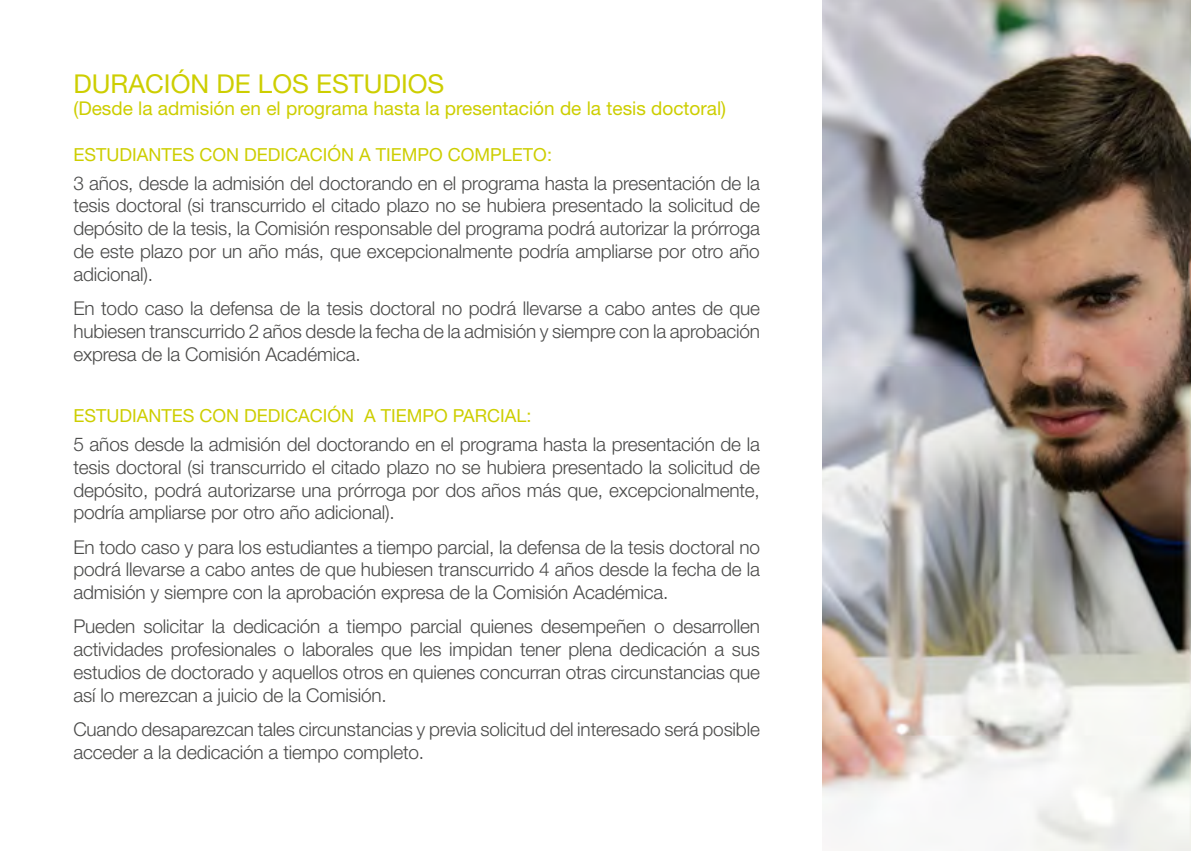
<style>
.page{position:relative;width:1191px;height:851px;background:#fff}
.page>*{position:absolute;margin:0;border:0;box-sizing:border-box;transform-origin:0 0}
.t1{font:26px "Helvetica Neue";color:#cdce00}
.t2{font:300 19px/22.8px "Helvetica Neue";letter-spacing:-.01em;color:#4a4a49;text-align:justify}
.t3{font:19px "Helvetica Neue";color:#cdce00}
.t4{font:18px "Helvetica Neue";color:#cdce00}
</style>
<div class="page">
<img style="left:822px;top:0;width:369px;height:850px">
<h1 class="t1" style="left:73px;top:68px;width:372px">DURACIÓN DE LOS ESTUDIOS</h1>
<p class="t3" style="left:73px;top:97px;width:654px">(Desde la admisión en el programa hasta la presentación de la tesis doctoral)</p>
<p class="t4" style="left:73px;top:144px;width:480px">ESTUDIANTES CON DEDICACIÓN A TIEMPO COMPLETO:</p>
<p class="t2" style="left:73px;top:171px;width:688px">3 años, desde la admisión del doctorando en el programa hasta la presentación de la tesis doctoral (si transcurrido el citado plazo no se hubiera presentado la solicitud de depósito de la tesis, la Comisión responsable del programa podrá autorizar la prórroga de este plazo por un año más, que excepcionalmente podría ampliarse por otro año adicional).</p>
<p class="t2" style="left:73px;top:296px;width:688px">En todo caso la defensa de la tesis doctoral no podrá llevarse a cabo antes de que hubiesen transcurrido 2 años desde la fecha de la admisión y siempre con la aprobación expresa de la Comisión Académica.</p>
<p class="t4" style="left:73px;top:405px;width:460px">ESTUDIANTES CON DEDICACIÓN A TIEMPO PARCIAL:</p>
<p class="t2" style="left:73px;top:432px;width:688px">5 años desde la admisión del doctorando en el programa hasta la presentación de la tesis doctoral (si transcurrido el citado plazo no se hubiera presentado la solicitud de depósito, podrá autorizarse una prórroga por dos años más que, excepcionalmente, podría ampliarse por otro año adicional).</p>
<p class="t2" style="left:73px;top:535px;width:688px">En todo caso y para los estudiantes a tiempo parcial, la defensa de la tesis doctoral no podrá llevarse a cabo antes de que hubiesen transcurrido 4 años desde la fecha de la admisión y siempre con la aprobación expresa de la Comisión Académica.</p>
<p class="t2" style="left:73px;top:614px;width:688px">Pueden solicitar la dedicación a tiempo parcial quienes desempeñen o desarrollen actividades profesionales o laborales que les impidan tener plena dedicación a sus estudios de doctorado y aquellos otros en quienes concurran otras circunstancias que así lo merezcan a juicio de la Comisión.</p>
<p class="t2" style="left:73px;top:717px;width:688px">Cuando desaparezcan tales circunstancias y previa solicitud del interesado será posible acceder a la dedicación a tiempo completo.</p>
</div>
